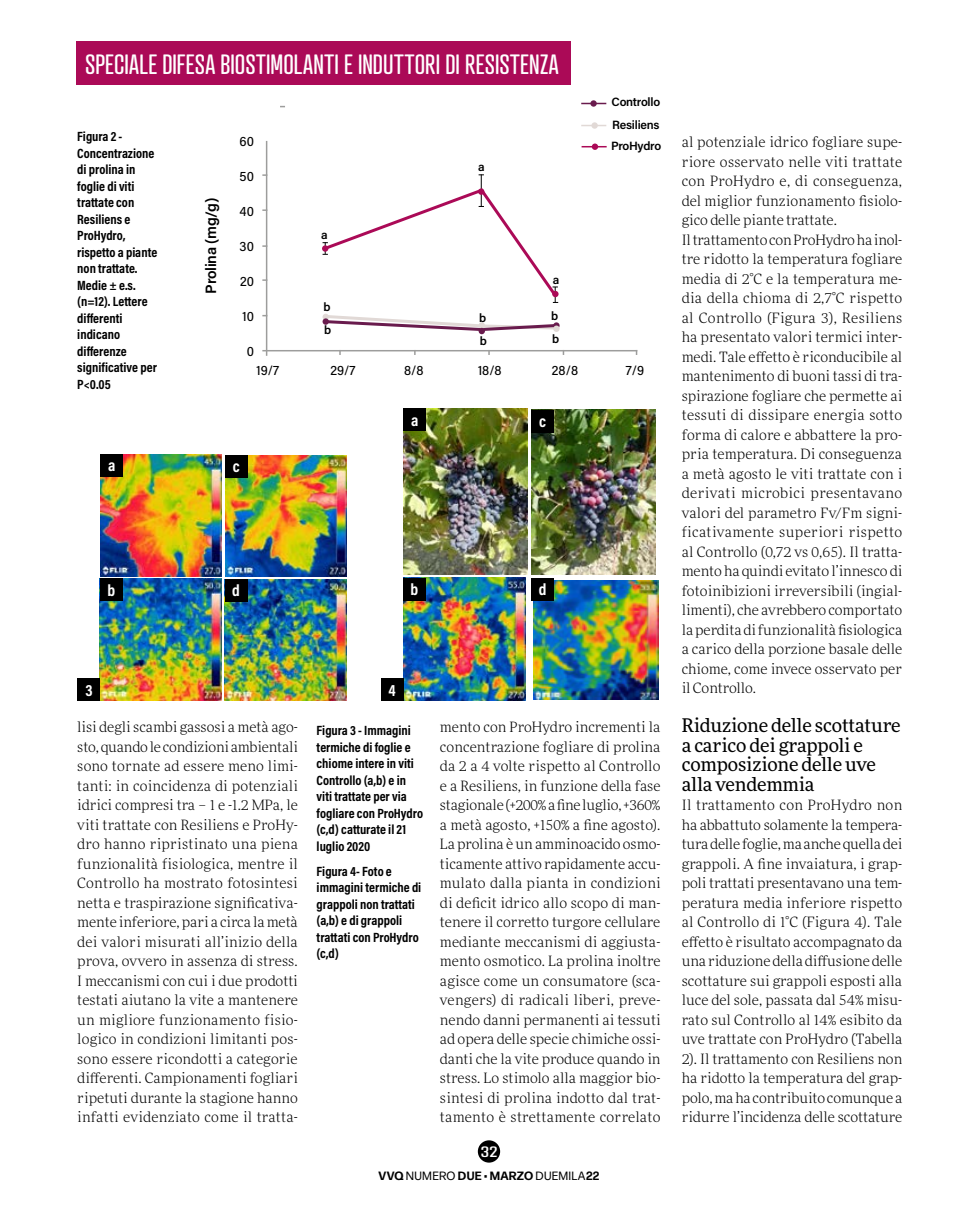
<style>
.page{position:relative;width:978px;height:1212px;background:#fff}
.page>*{position:absolute;margin:0;border:0;box-sizing:border-box;transform-origin:0 0}
.t1{font:27px "Atrament";letter-spacing:.01em;color:#fff}
.VQ20_Titoletto_infra{font:18.75px/19.5px "More Pro";letter-spacing:-.005em;color:#000}
.t2{font:700 16.5px "Acumin Pro Cond";color:#fff}
.t3{font:600 15px "Acumin Pro";letter-spacing:-.02em;color:#000}
.t4{font:600 15px "Address Sans Pro";color:#fff}
.VQ20_Testo{font:300 14.25px/19.5px "More Pro";letter-spacing:.005em;color:#000;text-align:justify}
.VQ20_dida_Figura{font:700 13.5px/16.5px "Acumin Pro Cond";color:#000}
.t5{font:500 13.5px "Acumin Pro Semi Cond";letter-spacing:.005em;color:#000}
.t6{font:600 12px "Acumin Pro";letter-spacing:-.02em;color:#000}
.t7{font:12px "Forma DJR Micro";letter-spacing:.02em;color:#000}
.s1{font-weight:700}
</style>
<div class="page">
<img style="left:533px;top:580px;width:126px;height:120px">
<div style="left:478px;top:1140px;width:22px;height:22px;background:#000;border-radius:50%"></div>
<div style="left:77px;top:41px;width:494px;height:44px;background:#ab0a57"></div>
<hr style="left:481px;top:174px;width:1px;height:33px;background:#000">
<hr style="left:266px;top:141px;width:1px;height:215px;background:#9d9d9c">
<hr style="left:262px;top:350px;width:375px;height:1px;background:#9d9d9c">
<div style="left:553px;top:326px;width:7px;height:6px;background:#e1d9d6;border-radius:50%"></div>
<svg style="left:322px;top:313px;width:236px;height:21px"></svg>
<div style="left:323px;top:318px;width:6px;height:7px;background:#691b4d;border-radius:50%"></div>
<svg style="left:322px;top:187px;width:237px;height:116px"></svg>
<div style="left:322px;top:245px;width:6px;height:7px;background:#ab0a57;border-radius:50%"></div>
<div style="left:591px;top:122px;width:7px;height:7px;background:#e1d9d6;border-radius:50%"></div>
<svg style="left:590px;top:100px;width:7px;height:7px"></svg>
<svg style="left:581px;top:103px;width:25px;height:1px"></svg>
<svg style="left:581px;top:125px;width:25px;height:1px"></svg>
<svg style="left:582px;top:144px;width:25px;height:6px"></svg>
<img style="left:101px;top:455px;width:121px;height:121px">
<img style="left:100px;top:579px;width:121px;height:121px">
<img style="left:225px;top:455px;width:122px;height:122px">
<img style="left:225px;top:579px;width:121px;height:122px">
<img style="left:403px;top:409px;width:124px;height:165px">
<img style="left:403px;top:578px;width:123px;height:123px">
<img style="left:532px;top:409px;width:123px;height:165px">
<div style="left:78px;top:678px;width:22px;height:23px;background:#000"></div>
<div style="left:381px;top:678px;width:22px;height:23px;background:#000"></div>
<div style="left:101px;top:454px;width:22px;height:22px;background:#000"></div>
<div style="left:100px;top:579px;width:22px;height:22px;background:#000"></div>
<div style="left:225px;top:455px;width:23px;height:22px;background:#000"></div>
<div style="left:225px;top:579px;width:22px;height:22px;background:#000"></div>
<div style="left:404px;top:409px;width:22px;height:22px;background:#000"></div>
<div style="left:403px;top:578px;width:22px;height:22px;background:#000"></div>
<div style="left:531px;top:410px;width:23px;height:22px;background:#000"></div>
<div style="left:532px;top:578px;width:22px;height:22px;background:#000"></div>
<h1 class="t1" style="left:85px;top:48px;width:475px">SPECIALE DIFESA BIOSTIMOLANTI E INDUTTORI DI RESISTENZA</h1>
<p class="VQ20_dida_Figura" style="left:77px;top:128px;width:81px">Figura 2 -<br>Concentrazione di prolina in foglie di viti trattate con<br>Resiliens e<br>ProHydro, rispetto a piante non trattate.<br>Medie ± e.s. (n=12). Lettere differenti indicano differenze significative per<br>P&lt;0.05</p>
<p class="t3" style="left:201px;top:293px;width:97px;rotate:-90deg">Prolina (mg/g)</p>
<p class="t5" style="left:239px;top:132px;width:16px">60</p>
<p class="t5" style="left:240px;top:167px;width:16px">50</p>
<p class="t5" style="left:240px;top:202px;width:16px">40</p>
<p class="t5" style="left:240px;top:237px;width:16px">30</p>
<p class="t5" style="left:240px;top:272px;width:15px">20</p>
<p class="t5" style="left:242px;top:307px;width:13px">10</p>
<p class="t5" style="left:247px;top:342px;width:9px">0</p>
<p class="t6" style="left:321px;top:226px;width:8px">a</p>
<p class="t6" style="left:323px;top:298px;width:9px">b</p>
<p class="t6" style="left:324px;top:321px;width:9px">b</p>
<p class="t6" style="left:478px;top:159px;width:8px">a</p>
<p class="t6" style="left:479px;top:309px;width:9px">b</p>
<p class="t6" style="left:480px;top:333px;width:9px">b</p>
<p class="t6" style="left:553px;top:271px;width:8px">a</p>
<p class="t6" style="left:551px;top:307px;width:9px">b</p>
<p class="t6" style="left:552px;top:330px;width:9px">b</p>
<p class="t6" style="left:612px;top:94px;width:50px">Controllo</p>
<p class="t6" style="left:612px;top:116px;width:49px">Resiliens</p>
<p class="t6" style="left:611px;top:138px;width:52px">ProHydro</p>
<p class="t5" style="left:256px;top:361px;width:24px">19/7</p>
<p class="t5" style="left:330px;top:361px;width:27px">29/7</p>
<p class="t5" style="left:404px;top:361px;width:21px">8/8</p>
<p class="t5" style="left:478px;top:361px;width:25px">18/8</p>
<p class="t5" style="left:552px;top:361px;width:28px">28/8</p>
<p class="t5" style="left:626px;top:361px;width:20px">7/9</p>
<p class="t2" style="left:411px;top:409px;width:9px">a</p>
<p class="t2" style="left:539px;top:410px;width:8px">c</p>
<p class="t2" style="left:108px;top:455px;width:9px">a</p>
<p class="t2" style="left:233px;top:456px;width:8px">c</p>
<p class="t2" style="left:107px;top:579px;width:9px">b</p>
<p class="t2" style="left:232px;top:580px;width:9px">d</p>
<p class="t2" style="left:410px;top:579px;width:9px">b</p>
<p class="t2" style="left:539px;top:579px;width:9px">d</p>
<p class="t2" style="left:85px;top:679px;width:9px">3</p>
<p class="t2" style="left:388px;top:679px;width:9px">4</p>
<p class="VQ20_Testo" style="left:77px;top:717px;width:222px">lisi degli scambi gassosi a metà ago&shy;sto, quando le condizioni ambientali sono tornate ad essere meno limi&shy;tanti: in coincidenza di potenziali idrici compresi tra – 1 e -1.2 MPa, le viti trattate con Resiliens e ProHy&shy;dro hanno ripristinato una piena funzionalità fisiologica, mentre il Controllo ha mostrato fotosintesi netta e traspirazione significativa&shy;mente inferiore, pari a circa la metà dei valori misurati all’inizio della prova, ovvero in assenza di stress.<br>I meccanismi con cui i due prodotti testati aiutano la vite a mantenere un migliore funzionamento fisio&shy;logico in condizioni limitanti pos&shy;sono essere ricondotti a categorie differenti. Campionamenti fogliari ripetuti durante la stagione hanno infatti evidenziato come il tratta-</p>
<p class="VQ20_Testo" style="left:440px;top:717px;width:222px">mento con ProHydro incrementi la concentrazione fogliare di prolina da 2 a 4 volte rispetto al Controllo e a Resiliens, in funzione della fase stagionale (+200% a fine luglio, +360% a metà agosto, +150% a fine agosto).<br>La prolina è un amminoacido osmo&shy;ticamente attivo rapidamente accu&shy;mulato dalla pianta in condizioni di deficit idrico allo scopo di man&shy;tenere il corretto turgore cellulare mediante meccanismi di aggiusta&shy;mento osmotico. La prolina inoltre agisce come un consumatore (sca&shy;vengers) di radicali liberi, preve&shy;nendo danni permanenti ai tessuti ad opera delle specie chimiche ossi&shy;danti che la vite produce quando in stress. Lo stimolo alla maggior bio&shy;sintesi di prolina indotto dal trat&shy;tamento è strettamente correlato</p>
<p class="VQ20_dida_Figura" style="left:317px;top:722px;width:108px">Figura 3 - Immagini termiche di foglie e chiome intere in viti<br>Controllo (a,b) e in viti trattate per via fogliare con ProHydro (c,d) catturate il 21 luglio 2020</p>
<p class="VQ20_dida_Figura" style="left:317px;top:862px;width:106px">Figura 4- Foto e immagini termiche di grappoli non trattati (a,b) e di grappoli trattati con ProHydro (c,d)</p>
<p class="t4" style="left:481px;top:1143px;width:18px">32</p>
<p class="t7" style="left:378px;top:1168px;width:223px"><span class="s1">VVQ</span> NUMERO <span class="s1">DUE</span> • <span class="s1">MARZO</span> DUEMILA<span class="s1">22</span></p>
<p class="VQ20_Testo" style="left:682px;top:132px;width:222px">al potenziale idrico fogliare supe&shy;riore osservato nelle viti trattate con ProHydro e, di conseguenza, del miglior funzionamento fisiolo&shy;gico delle piante trattate.</p>
<p class="VQ20_Testo" style="left:682px;top:229px;width:222px">Il trattamento con ProHydro ha inol&shy;tre ridotto la temperatura fogliare media di 2°C e la temperatura me&shy;dia della chioma di 2,7°C rispetto al Controllo (Figura 3), Resiliens ha presentato valori termici inter&shy;medi. Tale effetto è riconducibile al mantenimento di buoni tassi di tra&shy;spirazione fogliare che permette ai tessuti di dissipare energia sotto forma di calore e abbattere la pro&shy;pria temperatura. Di conseguenza a metà agosto le viti trattate con i derivati microbici presentavano valori del parametro Fv/Fm signi&shy;ficativamente superiori rispetto al Controllo (0,72 vs 0,65). Il tratta&shy;mento ha quindi evitato l’innesco di fotoinibizioni irreversibili (ingial&shy;limenti), che avrebbero comportato la perdita di funzionalità fisiologica a carico della porzione basale delle chiome, come invece osservato per il Controllo.</p>
<p class="VQ20_Titoletto_infra" style="left:682px;top:715px;width:220px">Riduzione delle scottature a carico dei grappoli e composizione delle uve alla vendemmia</p>
<p class="VQ20_Testo" style="left:682px;top:795px;width:222px">Il trattamento con ProHydro non ha abbattuto solamente la tempera&shy;tura delle foglie, ma anche quella dei grappoli. A fine invaiatura, i grap&shy;poli trattati presentavano una tem&shy;peratura media inferiore rispetto al Controllo di 1°C (Figura 4). Tale effetto è risultato accompagnato da una riduzione della diffusione delle scottature sui grappoli esposti alla luce del sole, passata dal 54% misu&shy;rato sul Controllo al 14% esibito da uve trattate con ProHydro (Tabella 2). Il trattamento con Resiliens non ha ridotto la temperatura del grap&shy;polo, ma ha contribuito comunque a ridurre l’incidenza delle scottature</p>
</div>
